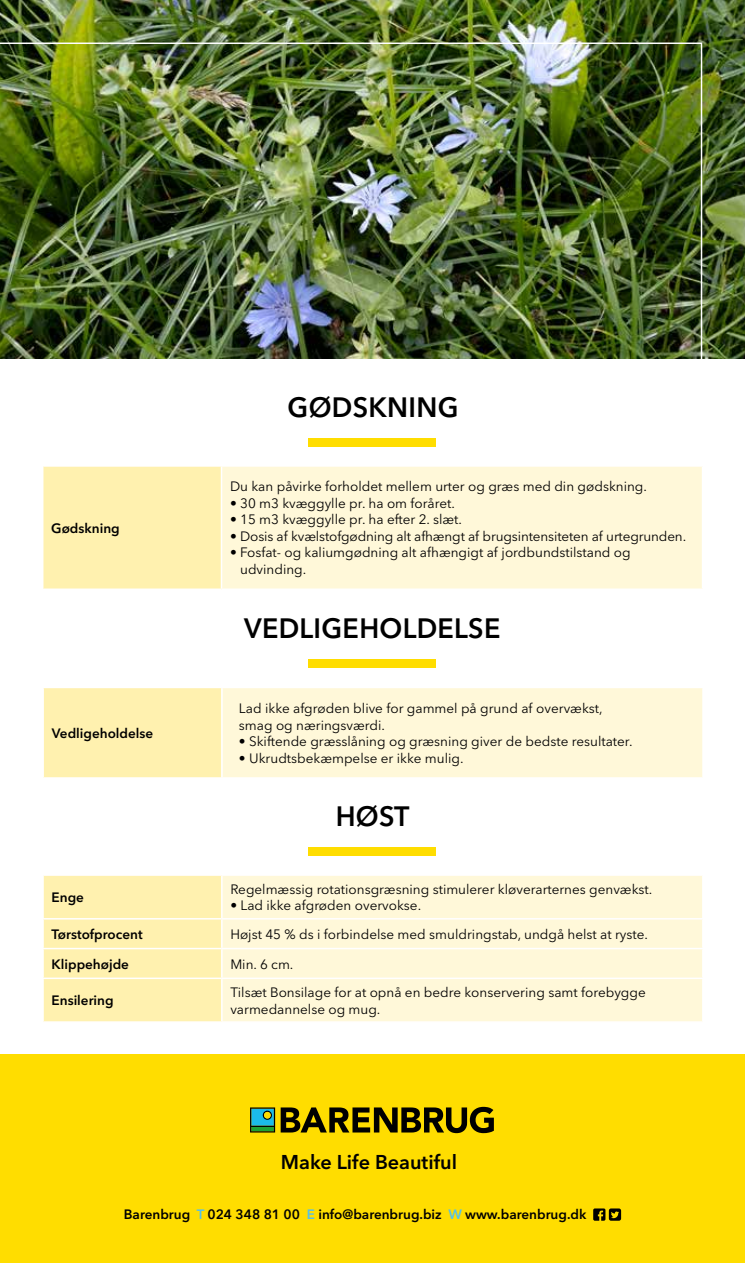
<style>
.page{position:relative;width:745px;height:1263px;background:#fff}
.page>*{position:absolute;margin:0;border:0;box-sizing:border-box;transform-origin:0 0}
.t1{font:600 27.75px "Avenir Next W1 G";letter-spacing:.01em;color:#000}
.t2{font:600 19.8px "Avenir Next W1 G";color:#000}
.t3{font:13.5px/16.5px "Avenir Next W1 G";color:#000}
.t4{font:600 13.5px "Avenir Next W1 G";color:#000}
.s1{color:#54c1eb}
</style>
<div class="page">
<img style="left:0;top:0;width:744px;height:358px">
<div style="left:308px;top:438px;width:128px;height:9px;background:#fd0"></div>
<div style="left:43px;top:466px;width:178px;height:123px;background:#fff1af"></div>
<div style="left:221px;top:466px;width:481px;height:123px;background:#fff8d9"></div>
<hr style="left:42px;top:465px;width:179px;height:2px;background:#fff">
<hr style="left:221px;top:465px;width:481px;height:2px;background:#fff">
<hr style="left:221px;top:467px;width:1px;height:121px;background:#fff">
<hr style="left:701px;top:467px;width:1px;height:121px;background:#fff">
<hr style="left:42px;top:588px;width:179px;height:2px;background:#fff">
<hr style="left:221px;top:588px;width:481px;height:2px;background:#fff">
<div style="left:43px;top:687px;width:179px;height:91px;background:#fff1af"></div>
<div style="left:222px;top:687px;width:480px;height:91px;background:#fff8d9"></div>
<hr style="left:42px;top:687px;width:180px;height:1px;background:#fff">
<hr style="left:42px;top:688px;width:2px;height:89px;background:#fff">
<hr style="left:222px;top:687px;width:481px;height:1px;background:#fff">
<hr style="left:221px;top:688px;width:1px;height:89px;background:#fff">
<hr style="left:701px;top:688px;width:2px;height:89px;background:#fff">
<hr style="left:42px;top:777px;width:180px;height:2px;background:#fff">
<hr style="left:222px;top:777px;width:481px;height:2px;background:#fff">
<img style="left:0;top:43px;width:701px;height:316px">
<div style="left:0;top:1055px;width:744px;height:208px;background:#fd0"></div>
<div style="left:308px;top:659px;width:128px;height:9px;background:#fd0"></div>
<div style="left:308px;top:847px;width:128px;height:9px;background:#fd0"></div>
<div style="left:222px;top:876px;width:479px;height:145px;background:#fff8d9"></div>
<hr style="left:222px;top:918px;width:481px;height:1px;background:#fff">
<hr style="left:222px;top:948px;width:481px;height:1px;background:#fff">
<div style="left:43px;top:875px;width:179px;height:146px;background:#fff1af"></div>
<hr style="left:42px;top:977px;width:180px;height:2px;background:#fff">
<hr style="left:42px;top:979px;width:2px;height:42px;background:#fff">
<hr style="left:222px;top:977px;width:481px;height:2px;background:#fff">
<hr style="left:221px;top:979px;width:1px;height:42px;background:#fff">
<svg style="left:593px;top:1208px;width:27px;height:13px"></svg>
<svg style="left:250px;top:1107px;width:243px;height:26px"></svg>
<p class="t4" style="left:51px;top:517px;width:70px">Gødskning</p>
<p class="t4" style="left:52px;top:722px;width:103px">Vedligeholdelse</p>
<p class="t4" style="left:51px;top:886px;width:34px">Enge</p>
<h1 class="t1" style="left:287px;top:385px;width:172px">GØDSKNING</h1>
<p class="t3" style="left:230px;top:477px;width:418px">Du kan påvirke forholdet mellem urter og græs med din gødskning.</p>
<p class="t3" style="left:230px;top:494px;width:226px">• 30 m3 kvæggylle pr. ha om foråret.</p>
<p class="t3" style="left:230px;top:510px;width:233px">• 15 m3 kvæggylle pr. ha efter 2. slæt.</p>
<p class="t3" style="left:230px;top:527px;width:457px">• Dosis af kvælstofgødning alt afhængt af brugsintensiteten af urtegrunden.</p>
<p class="t3" style="left:240px;top:543px;width:392px;text-indent:-10px">• Fosfat- og kaliumgødning alt afhængigt af jordbundstilstand og udvinding.</p>
<h1 class="t1" style="left:244px;top:606px;width:258px">VEDLIGEHOLDELSE</h1>
<p class="t3" style="left:239px;top:699px;width:365px">Lad ikke afgrøden blive for gammel på grund af overvækst, smag og næringsværdi.</p>
<p class="t3" style="left:239px;top:732px;width:395px">• Skiftende græsslåning og græsning giver de bedste resultater.</p>
<p class="t3" style="left:239px;top:748px;width:226px">• Ukrudtsbekæmpelse er ikke mulig.</p>
<h1 class="t1" style="left:335px;top:794px;width:75px">HØST</h1>
<p class="t3" style="left:230px;top:879px;width:423px">Regelmæssig rotationsgræsning stimulerer kløverarternes genvækst.</p>
<p class="t3" style="left:230px;top:896px;width:192px">• Lad ikke afgrøden overvokse.</p>
<p class="t4" style="left:51px;top:923px;width:92px">Tørstofprocent</p>
<p class="t3" style="left:230px;top:924px;width:419px">Højst 45 % ds i forbindelse med smuldringstab, undgå helst at ryste.</p>
<p class="t4" style="left:51px;top:953px;width:79px">Klippehøjde</p>
<p class="t3" style="left:230px;top:954px;width:65px">Min. 6 cm.</p>
<p class="t4" style="left:51px;top:990px;width:63px">Ensilering</p>
<p class="t3" style="left:230px;top:983px;width:416px">Tilsæt Bonsilage for at opnå en bedre konservering samt forebygge varmedannelse og mug.</p>
<h2 class="t2" style="left:280px;top:1146px;width:178px">Make Life Beautiful</h2>
<p class="t4" style="left:124px;top:1204px;width:464px">Barenbrug <span class="s1">T</span> 024 348 81 00 <span class="s1">E</span> info@barenbrug.biz <span class="s1">W</span> www.barenbrug.dk</p>
</div>
